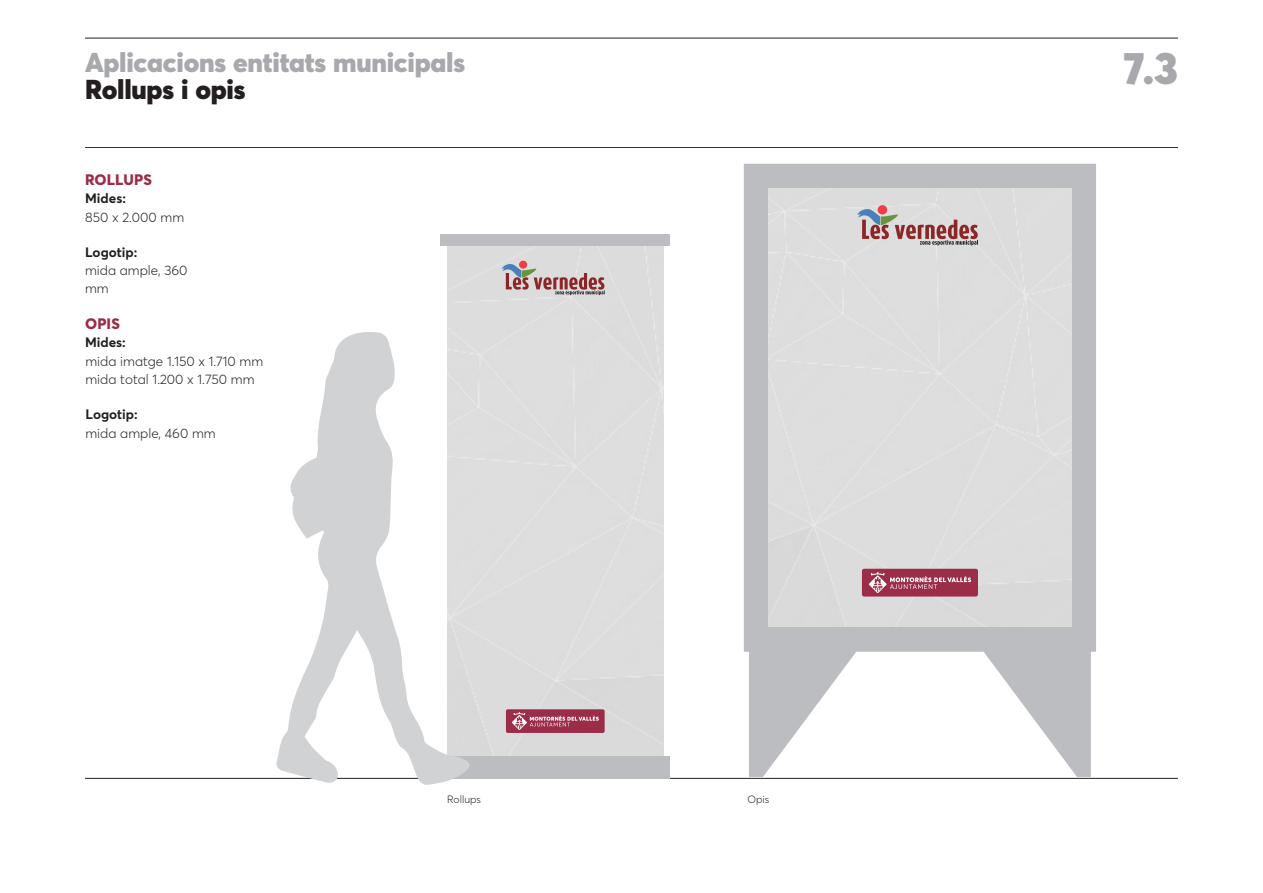
<style>
.page{position:relative;width:1263px;height:893px;background:#fff}
.page>*{position:absolute;margin:0;border:0;box-sizing:border-box;transform-origin:0 0}
.t1{font:900 45px "Averta Std";color:#a8a9ad}
.t2{font:900 27px "Averta Std";letter-spacing:-.01em;color:#a8a9ad}
.t3{font:900 27px "Averta Std";letter-spacing:-.01em;color:#231f20}
.t4{font:800 15px "Averta Std";letter-spacing:.01em;color:#9b2d49}
.t5{font:300 13.5px/17.5px "Averta Std";color:#231f20}
.t6{font:700 13.5px "Averta Std";color:#231f20}
.t7{font:300 10.5px "Averta Std";color:#231f20}
</style>
<div class="page">
<hr style="left:85px;top:38px;width:1093px;height:1px;background:#231f20">
<hr style="left:85px;top:147px;width:1093px;height:1px;background:#231f20">
<hr style="left:85px;top:778px;width:1093px;height:1px;background:#231f20">
<div style="left:440px;top:756px;width:230px;height:22px;background:#bcbdc0"></div>
<div style="left:440px;top:234px;width:230px;height:12px;background:#bcbdc0"></div>
<svg style="left:744px;top:164px;width:352px;height:613px;fill:#bcbdc0"></svg>
<div style="left:768px;top:188px;width:303px;height:438px;background:#ddd"></div>
<div style="left:862px;top:569px;width:116px;height:28px;background:#9b2d49;border-radius:2px"></div>
<svg style="left:869px;top:572px;width:102px;height:21px"></svg>
<svg style="left:275px;top:332px;width:196px;height:453px"></svg>
<div style="left:506px;top:709px;width:99px;height:24px;background:#9b2d49;border-radius:2px"></div>
<svg style="left:512px;top:712px;width:87px;height:18px"></svg>
<svg style="left:502px;top:263px;width:103px;height:32px;background:#bdaaaa"></svg>
<div style="left:519px;top:261px;width:8px;height:8px;background:#ee3d45;border-radius:50%"></div>
<svg style="left:857px;top:208px;width:121px;height:38px;background:#beabab"></svg>
<div style="left:878px;top:205px;width:9px;height:9px;background:#ee3d45;border-radius:50%"></div>
<h2 class="t2" style="left:85px;top:43px;width:382px">Aplicacions entitats municipals</h2>
<h2 class="t3" style="left:85px;top:70px;width:162px">Rollups i opis</h2>
<p class="t4" style="left:85px;top:169px;width:68px">ROLLUPS</p>
<p class="t6" style="left:85px;top:189px;width:42px">Mides:</p>
<p class="t5" style="left:85px;top:208px;width:101px">850 x 2.000 mm</p>
<p class="t6" style="left:85px;top:242px;width:54px">Logotip:</p>
<p class="t5" style="left:85px;top:261px;width:104px">mida ample, 360 mm</p>
<p class="t4" style="left:85px;top:313px;width:36px">OPIS</p>
<p class="t6" style="left:85px;top:332px;width:42px">Mides:</p>
<p class="t5" style="left:85px;top:351px;width:179px;line-height:18px">mida imatge 1.150 x 1.710 mm mida total 1.200 x 1.750 mm</p>
<p class="t6" style="left:85px;top:405px;width:54px">Logotip:</p>
<p class="t5" style="left:85px;top:424px;width:132px">mida ample, 460 mm</p>
<p class="t7" style="left:447px;top:792px;width:35px">Rollups</p>
<p class="t7" style="left:747px;top:792px;width:23px">Opis</p>
<h1 class="t1" style="left:1124px;top:36px;width:56px">7.3</h1>
</div>
